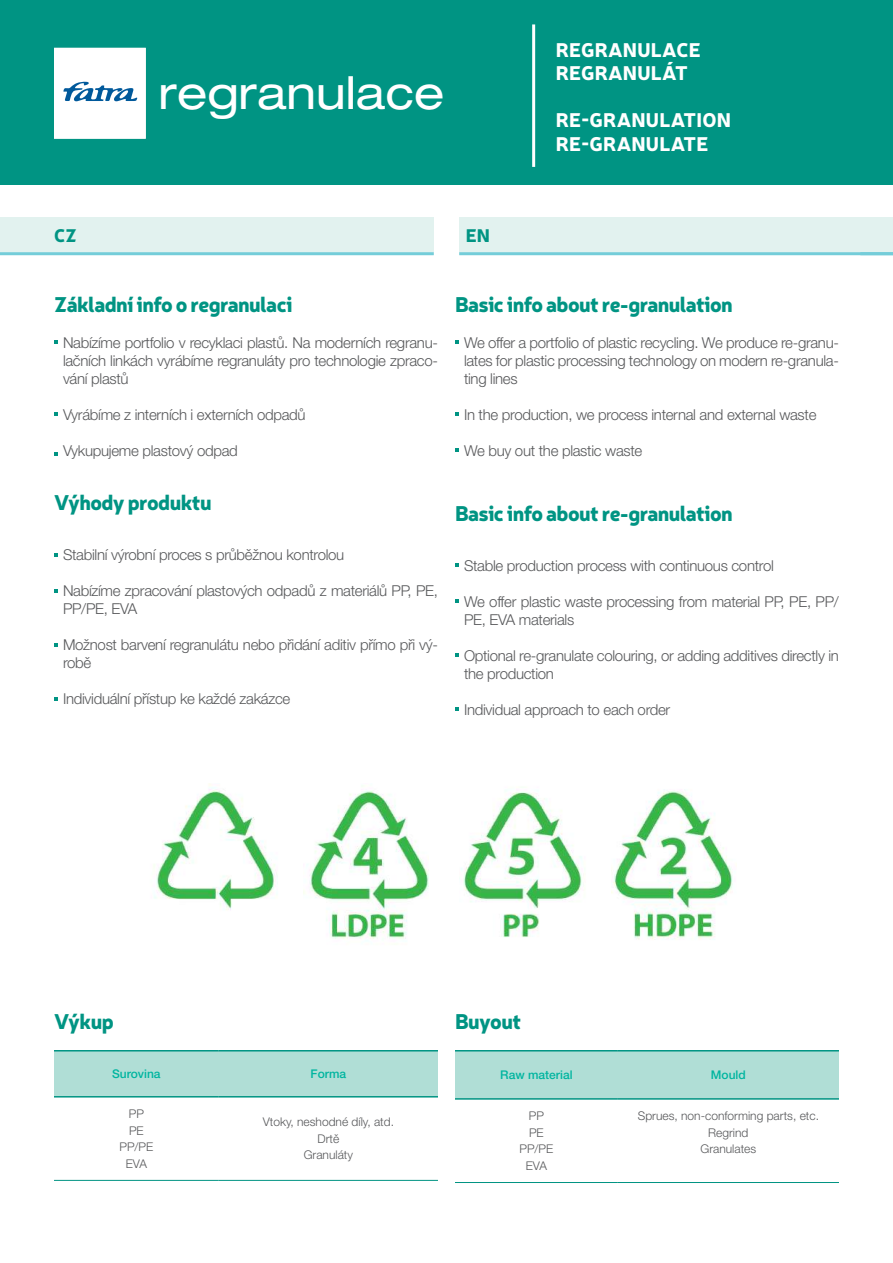
<style>
.page{position:relative;width:893px;height:1263px;background:#fff}
.page>*{position:absolute;margin:0;border:0;box-sizing:border-box;transform-origin:0 0}
.t1{font:expanded 45.6px "Helvetica Neue LT Pro";color:#fff}
.t2{font:900 21px "Neris";letter-spacing:-.03em;color:#009483}
.t3{font:900 19.5px/23.4px "Neris";letter-spacing:.01em;color:#fff}
.t4{font:900 18px "Neris";color:#009483}
.t5{font:300 15px/18px "Helvetica Neue LT Pro";letter-spacing:-.02em;color:#57585a}
.t6{font:300 12px/16.5px "Helvetica Neue LT Pro";color:#57585a;text-align:center}
.t7{font:500 12px "Helvetica Neue LT Pro";color:#00b5a0}
</style>
<div class="page">
<div style="left:0;top:0;width:893px;height:185px;background:#009483"></div>
<hr style="left:532px;top:24px;width:3px;height:143px;background:#fff">
<svg style="left:54px;top:48px;width:92px;height:91px;background:#ecf2f7"></svg>
<img style="left:154px;top:783px;width:124px;height:127px">
<img style="left:303px;top:789px;width:125px;height:152px">
<img style="left:461px;top:790px;width:121px;height:148px">
<img style="left:611px;top:791px;width:122px;height:149px">
<div style="left:54px;top:1051px;width:384px;height:45px;background:#b0ded6"></div>
<hr style="left:54px;top:1180px;width:165px;height:1px;background:#009483">
<hr style="left:219px;top:1180px;width:219px;height:1px;background:#009483">
<hr style="left:54px;top:1050px;width:165px;height:1px;background:#009483">
<hr style="left:219px;top:1050px;width:219px;height:1px;background:#009483">
<hr style="left:54px;top:1096px;width:165px;height:1px;background:#009483">
<hr style="left:219px;top:1096px;width:219px;height:1px;background:#009483">
<div style="left:455px;top:1051px;width:384px;height:47px;background:#b0ded6"></div>
<hr style="left:455px;top:1050px;width:163px;height:1px;background:#009483">
<hr style="left:618px;top:1050px;width:221px;height:1px;background:#009483">
<hr style="left:455px;top:1098px;width:163px;height:2px;background:#009483">
<hr style="left:618px;top:1098px;width:221px;height:2px;background:#009483">
<hr style="left:455px;top:1182px;width:163px;height:1px;background:#009483">
<hr style="left:618px;top:1182px;width:221px;height:1px;background:#009483">
<svg style="left:54px;top:340px;width:3px;height:4px"></svg>
<svg style="left:54px;top:412px;width:3px;height:4px"></svg>
<svg style="left:54px;top:452px;width:3px;height:4px"></svg>
<svg style="left:455px;top:340px;width:3px;height:4px"></svg>
<svg style="left:455px;top:412px;width:3px;height:4px"></svg>
<svg style="left:455px;top:448px;width:3px;height:4px"></svg>
<div style="left:0;top:218px;width:434px;height:37px;background:#e2f2ef"></div>
<div style="left:459px;top:218px;width:434px;height:37px;background:#e2f2ef"></div>
<hr style="left:0;top:252px;width:434px;height:3px;background:#74cdd9">
<hr style="left:459px;top:252px;width:434px;height:3px;background:#74cdd9">
<h1 class="t1" style="left:159px;top:67px;width:287px">regranulace</h1>
<p class="t4" style="left:54px;top:222px;width:24px">CZ</p>
<p class="t4" style="left:466px;top:222px;width:26px">EN</p>
<h3 class="t3" style="left:556px;top:37px;width:147px">REGRANULACE<br>REGRANULÁT</h3>
<h3 class="t3" style="left:556px;top:107px;width:177px">RE-GRANULATION<br>RE-GRANULATE</h3>
<h2 class="t2" style="left:54px;top:289px;width:240px">Základní info o regranulaci</h2>
<p class="t5" style="left:63px;top:333px;width:376px;text-align:justify">Nabízíme portfolio v recyklaci plastů. Na moderních regranu&shy;lačních linkách vyrábíme regranuláty pro technologie zpraco&shy;vání plastů</p>
<p class="t5" style="left:63px;top:405px;width:244px">Vyrábíme z interních i externích odpadů</p>
<p class="t5" style="left:63px;top:441px;width:176px">Vykupujeme plastový odpad</p>
<h2 class="t2" style="left:54px;top:487px;width:159px">Výhody produktu</h2>
<p class="t5" style="left:63px;top:545px;width:283px">Stabilní výrobní proces s průběžnou kontrolou</p>
<p class="t5" style="left:63px;top:581px;width:376px">Nabízíme zpracování plastových odpadů z materiálů PP, PE,<br>PP/PE, EVA</p>
<p class="t5" style="left:63px;top:635px;width:376px">Možnost barvení regranulátu nebo přidání aditiv přímo při vý&shy;robě</p>
<p class="t5" style="left:63px;top:689px;width:229px">Individuální přístup ke každé zakázce</p>
<h2 class="t2" style="left:455px;top:289px;width:279px">Basic info about re-granulation</h2>
<p class="t5" style="left:464px;top:333px;width:376px;text-align:justify">We offer a portfolio of plastic recycling. We produce re-granu&shy;lates for plastic processing technology on modern re-granula&shy;ting lines</p>
<p class="t5" style="left:464px;top:405px;width:354px">In the production, we process internal and external waste</p>
<p class="t5" style="left:464px;top:441px;width:180px">We buy out the plastic waste</p>
<h2 class="t2" style="left:455px;top:497px;width:279px">Basic info about re-granulation</h2>
<p class="t5" style="left:464px;top:556px;width:311px">Stable production process with continuous control</p>
<p class="t5" style="left:464px;top:592px;width:376px">We offer plastic waste processing from material PP, PE, PP/<br>PE, EVA materials</p>
<p class="t5" style="left:464px;top:646px;width:376px">Optional re-granulate colouring, or adding additives directly in the production</p>
<p class="t5" style="left:464px;top:700px;width:208px">Individual approach to each order</p>
<h2 class="t2" style="left:54px;top:1005px;width:61px">Výkup</h2>
<h2 class="t2" style="left:455px;top:1005px;width:68px">Buyout</h2>
<p class="t7" style="left:112px;top:1067px;width:50px">Surovina</p>
<p class="t7" style="left:311px;top:1067px;width:37px">Forma</p>
<p class="t6" style="left:119px;top:1105px;width:35px">PP<br>PE<br>PP/PE<br>EVA</p>
<p class="t6" style="left:263px;top:1113px;width:133px">Vtoky, neshodné díly, atd.<br>Drtě<br>Granuláty</p>
<p class="t7" style="left:500px;top:1068px;width:74px">Raw material</p>
<p class="t7" style="left:711px;top:1068px;width:36px">Mould</p>
<p class="t6" style="left:519px;top:1107px;width:35px">PP<br>PE<br>PP/PE<br>EVA</p>
<p class="t6" style="left:638px;top:1107px;width:183px">Sprues, non-conforming parts, etc.<br>Regrind<br>Granulates</p>
</div>
